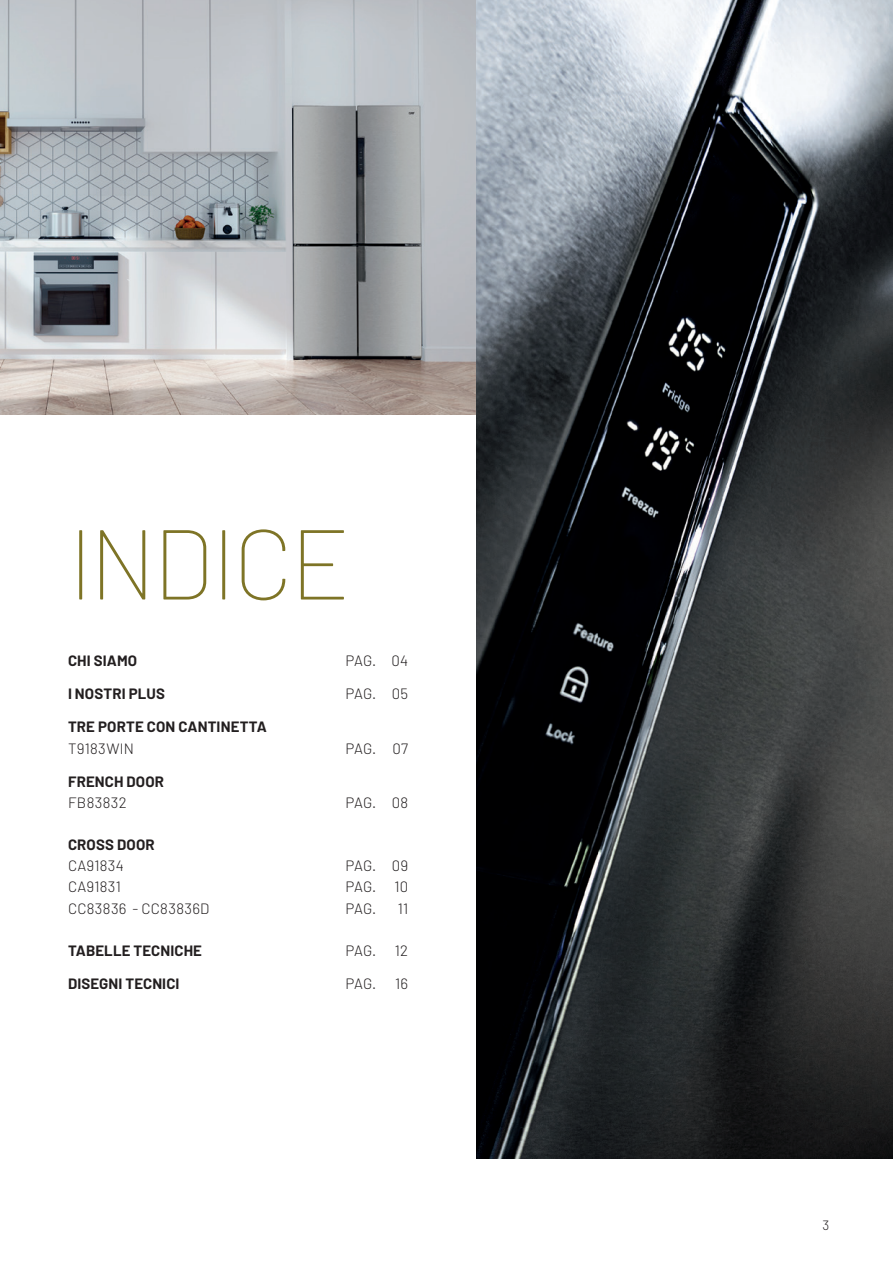
<style>
.page{position:relative;width:893px;height:1263px;background:#fff}
.page>*{position:absolute;margin:0;border:0;box-sizing:border-box;transform-origin:0 0}
.t1{font:100 99px "Barlow";letter-spacing:-.035em;color:#7e7426}
.t2{font:700 15px/21.1px "Barlow";letter-spacing:.01em;color:#231f20}
.t3{font:300 15px "Barlow";letter-spacing:.015em;color:#231f20}
.t4{font:300 13.5px "Barlow";color:#231f20}
.s1{font-weight:300}
</style>
<div class="page">
<img style="left:0;top:0;width:476px;height:415px">
<img style="left:476px;top:0;width:417px;height:1158px">
<p class="t1" style="left:68px;top:502px;width:284px">INDICE</p>
<p class="t2" style="left:68px;top:650px;width:71px">CHI SIAMO</p>
<p class="t3" style="left:346px;top:651px;width:64px">PAG. 04</p>
<p class="t2" style="left:68px;top:683px;width:98px">I NOSTRI PLUS</p>
<p class="t3" style="left:346px;top:684px;width:64px">PAG. 05</p>
<p class="t2" style="left:68px;top:716px;width:200px">TRE PORTE CON CANTINETTA<br><span class="s1">T9183WIN</span></p>
<p class="t3" style="left:346px;top:739px;width:64px">PAG. 07</p>
<p class="t2" style="left:68px;top:771px;width:97px">FRENCH DOOR</p>
<p class="t3" style="left:68px;top:793px;width:60px">FB83832</p>
<p class="t3" style="left:346px;top:793px;width:64px">PAG. 08</p>
<p class="t2" style="left:68px;top:834px;width:88px">CROSS DOOR</p>
<p class="t3" style="left:68px;top:856px;width:57px">CA91834</p>
<p class="t3" style="left:346px;top:856px;width:64px">PAG. 09</p>
<p class="t3" style="left:68px;top:878px;width:55px">CA91831</p>
<p class="t3" style="left:346px;top:878px;width:64px">PAG. 10</p>
<p class="t3" style="left:68px;top:899px;width:143px">CC83836 - CC83836D</p>
<p class="t3" style="left:346px;top:899px;width:32px">PAG.</p>
<p class="t3" style="left:398px;top:899px;width:12px">11</p>
<p class="t2" style="left:68px;top:940px;width:135px">TABELLE TECNICHE</p>
<p class="t3" style="left:346px;top:941px;width:64px">PAG. 12</p>
<p class="t2" style="left:68px;top:973px;width:113px">DISEGNI TECNICI</p>
<p class="t3" style="left:346px;top:974px;width:32px">PAG.</p>
<p class="t3" style="left:395px;top:974px;width:14px">16</p>
<p class="t4" style="left:822px;top:1216px;width:8px">3</p>
</div>
